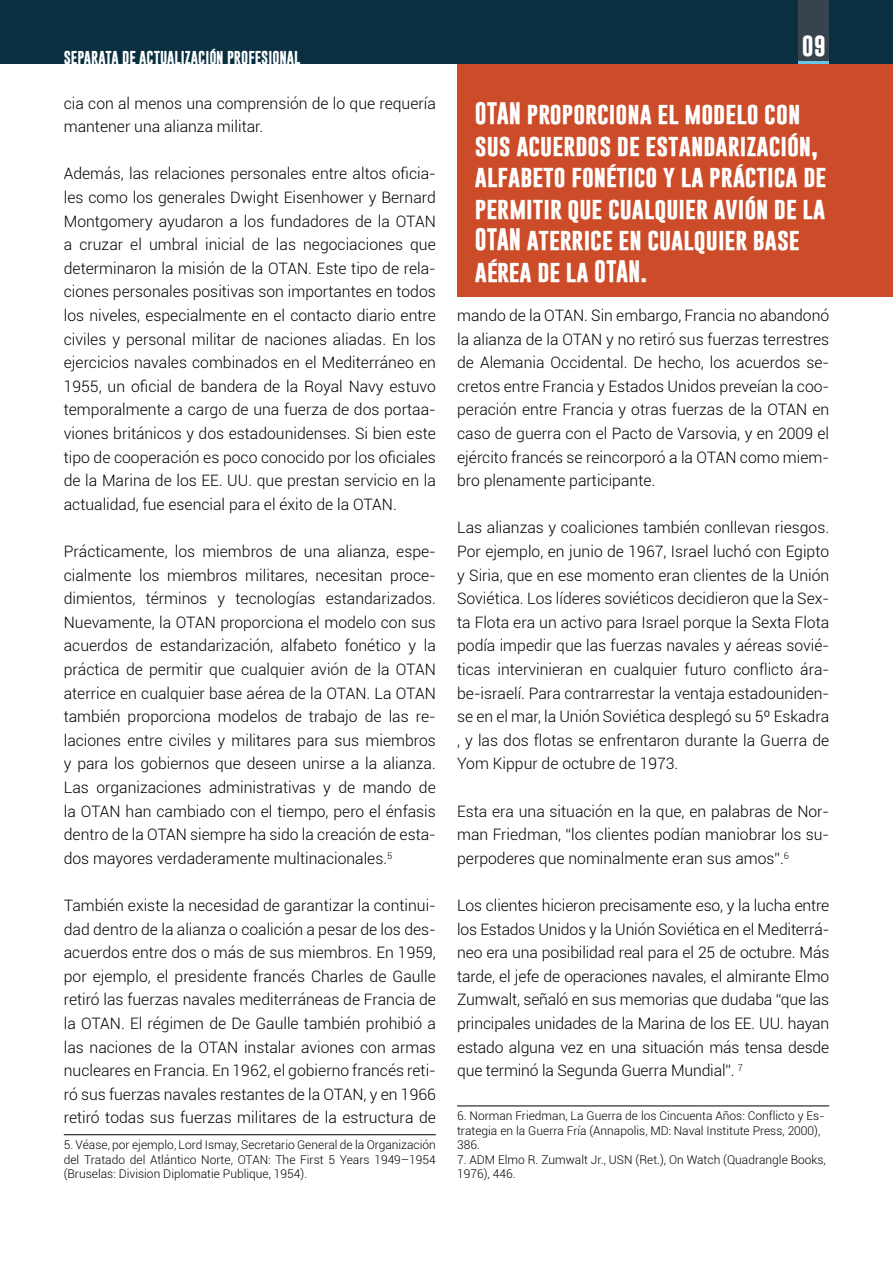
<style>
.page{position:relative;width:893px;height:1263px;background:#fff}
.page>*{position:absolute;margin:0;border:0;box-sizing:border-box;transform-origin:0 0}
.t1{font:700 22.5px/31.5px "Gobold";color:#fff}
.t2{font:700 21px "Gobold";color:#fff;scale:1.06 1}
.t3{font:300 15.75px/23.5px "Roboto";color:#000;text-align:justify}
.t4{font:700 13.5px "Gobold";color:#fff}
.t5{font:300 12px/14.4px "Roboto";color:#000}
</style>
<div class="page">
<div style="left:0;top:0;width:893px;height:64px;background:#092f40"></div>
<div style="left:798px;top:0;width:31px;height:64px;background:#37444e"></div>
<hr style="left:798px;top:61px;width:31px;height:3px;background:#67c6e7">
<hr style="left:64px;top:1134px;width:372px;height:1px;background:#000">
<hr style="left:457px;top:1106px;width:372px;height:1px;background:#000">
<div style="left:457px;top:64px;width:436px;height:232px;background:#cc4b28"></div>
<p class="t4" style="left:64px;top:49px;width:238px">SEPARATA DE ACTUALIZACIÓN PROFESIONAL</p>
<p class="t3" style="left:64px;top:91px;width:374px">cia con al menos una comprensión de lo que requería mantener una alianza militar.</p>
<p class="t3" style="left:64px;top:162px;width:374px">Además, las relaciones personales entre altos oficia&shy;les como los generales Dwight Eisenhower y Bernard Montgomery ayudaron a los fundadores de la OTAN a cruzar el umbral inicial de las negociaciones que determinaron la misión de la OTAN. Este tipo de rela&shy;ciones personales positivas son importantes en todos los niveles, especialmente en el contacto diario entre civiles y personal militar de naciones aliadas. En los ejercicios navales combinados en el Mediterráneo en 1955, un oficial de bandera de la Royal Navy estuvo temporalmente a cargo de una fuerza de dos portaa&shy;viones británicos y dos estadounidenses. Si bien este tipo de cooperación es poco conocido por los oficiales de la Marina de los EE. UU. que prestan servicio en la actualidad, fue esencial para el éxito de la OTAN.</p>
<p class="t3" style="left:64px;top:539px;width:374px">Prácticamente, los miembros de una alianza, espe&shy;cialmente los miembros militares, necesitan proce&shy;dimientos, términos y tecnologías estandarizados.<br>Nuevamente, la OTAN proporciona el modelo con sus acuerdos de estandarización, alfabeto fonético y la práctica de permitir que cualquier avión de la OTAN aterrice en cualquier base aérea de la OTAN. La OTAN también proporciona modelos de trabajo de las re&shy;laciones entre civiles y militares para sus miembros y para los gobiernos que deseen unirse a la alianza.<br>Las organizaciones administrativas y de mando de la OTAN han cambiado con el tiempo, pero el énfasis dentro de la OTAN siempre ha sido la creación de esta&shy;dos mayores verdaderamente multinacionales.<sup>5</sup></p>
<p class="t3" style="left:64px;top:893px;width:374px">También existe la necesidad de garantizar la continui&shy;dad dentro de la alianza o coalición a pesar de los des&shy;acuerdos entre dos o más de sus miembros. En 1959, por ejemplo, el presidente francés Charles de Gaulle retiró las fuerzas navales mediterráneas de Francia de la OTAN. El régimen de De Gaulle también prohibió a las naciones de la OTAN instalar aviones con armas nucleares en Francia. En 1962, el gobierno francés reti&shy;ró sus fuerzas navales restantes de la OTAN, y en 1966 retiró todas sus fuerzas militares de la estructura de</p>
<p class="t5" style="left:64px;top:1137px;width:374px;text-align:justify">5. Véase, por ejemplo, Lord Ismay, Secretario General de la Organización del Tratado del Atlántico Norte, OTAN: The First 5 Years 1949–1954 (Bruselas: Division Diplomatie Publique, 1954).</p>
<h2 class="t2" style="left:802px;top:32px;width:24px">09</h2>
<h1 class="t1" style="left:475px;top:98px;width:353px">OTAN proporciona el modelo con sus acuerdos de estandarización, alfabeto fonético y la práctica de permitir que cualquier avión de la<br>OTAN aterrice en cualquier base aérea de la OTAN.</h1>
<p class="t3" style="left:457px;top:303px;width:374px">mando de la OTAN. Sin embargo, Francia no abandonó la alianza de la OTAN y no retiró sus fuerzas terrestres de Alemania Occidental. De hecho, los acuerdos se&shy;cretos entre Francia y Estados Unidos preveían la coo&shy;peración entre Francia y otras fuerzas de la OTAN en caso de guerra con el Pacto de Varsovia, y en 2009 el ejército francés se reincorporó a la OTAN como miem&shy;bro plenamente participante.</p>
<p class="t3" style="left:457px;top:515px;width:374px">Las alianzas y coaliciones también conllevan riesgos.<br>Por ejemplo, en junio de 1967, Israel luchó con Egipto y Siria, que en ese momento eran clientes de la Unión Soviética. Los líderes soviéticos decidieron que la Sex&shy;ta Flota era un activo para Israel porque la Sexta Flota podía impedir que las fuerzas navales y aéreas sovié&shy;ticas intervinieran en cualquier futuro conflicto ára&shy;be-israelí. Para contrarrestar la ventaja estadouniden&shy;se en el mar, la Unión Soviética desplegó su 5º Eskadra , y las dos flotas se enfrentaron durante la Guerra de Yom Kippur de octubre de 1973.</p>
<p class="t3" style="left:457px;top:799px;width:374px">Esta era una situación en la que, en palabras de Nor&shy;man Friedman, “los clientes podían maniobrar los su&shy;perpoderes que nominalmente eran sus amos”.<sup>6</sup></p>
<p class="t3" style="left:457px;top:893px;width:374px">Los clientes hicieron precisamente eso, y la lucha entre los Estados Unidos y la Unión Soviética en el Mediterrá&shy;neo era una posibilidad real para el 25 de octubre. Más tarde, el jefe de operaciones navales, el almirante Elmo Zumwalt, señaló en sus memorias que dudaba “que las principales unidades de la Marina de los EE. UU. hayan estado alguna vez en una situación más tensa desde que terminó la Segunda Guerra Mundial”. <sup>7</sup></p>
<p class="t5" style="left:457px;top:1108px;width:369px">6. Norman Friedman, La Guerra de los Cincuenta Años: Conflicto y Es&shy;trategia en la Guerra Fría (Annapolis, MD: Naval Institute Press, 2000),<br>386.</p>
<p class="t5" style="left:457px;top:1152px;width:370px">7. ADM Elmo R. Zumwalt Jr., USN (Ret.), On Watch (Quadrangle Books,<br>1976), 446.</p>
</div>
